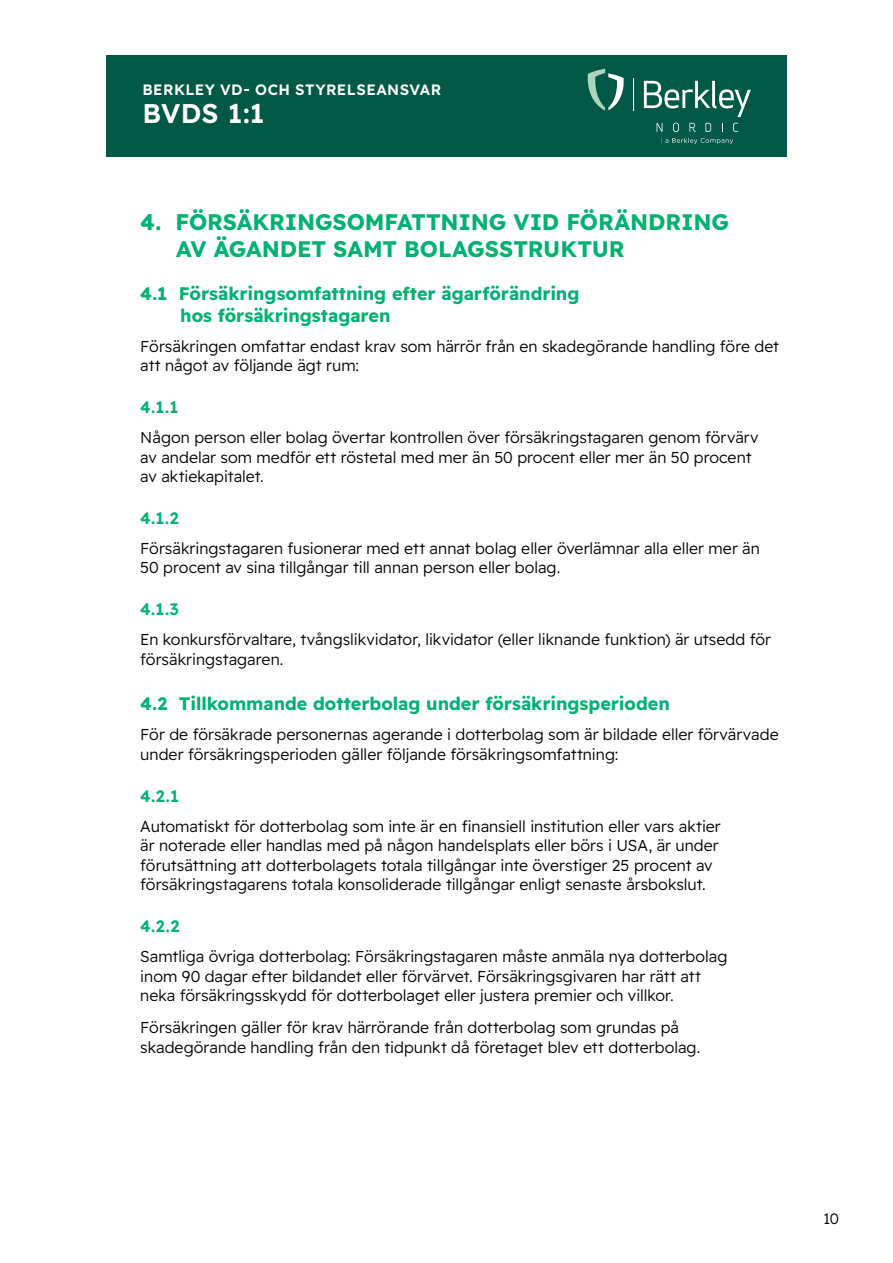
<style>
.page{position:relative;width:893px;height:1263px;background:#fff}
.page>*{position:absolute;margin:0;border:0;box-sizing:border-box;transform-origin:0 0}
.t1{font:27px "Readex Pro";color:#fff}
.t2{font:22.5px/27px "Readex Pro";letter-spacing:-.005em;color:#00b172}
.t3{font:18px/21.6px "Readex Pro";color:#00b172}
.t4{font:16.5px "Readex Pro";color:#00b172}
.t5{font:300 15.75px/19.5px "Readex Pro";letter-spacing:.005em;color:#000}
.t6{font:15px "Readex Pro";letter-spacing:.025em;color:#fff}
.t7{font:300 15px "Readex Pro";color:#000}
</style>
<div class="page">
<div style="left:106px;top:55px;width:681px;height:101px;background:#005846"></div>
<svg style="left:588px;top:69px;width:36px;height:42px"></svg>
<svg style="left:644px;top:81px;width:107px;height:36px"></svg>
<hr style="left:633px;top:78px;width:1px;height:33px;background:#fff">
<svg style="left:657px;top:123px;width:5px;height:9px"></svg>
<svg style="left:673px;top:123px;width:6px;height:9px"></svg>
<svg style="left:689px;top:123px;width:7px;height:9px"></svg>
<svg style="left:705px;top:123px;width:6px;height:9px"></svg>
<svg style="left:733px;top:123px;width:5px;height:9px"></svg>
<svg style="left:665px;top:138px;width:68px;height:6px"></svg>
<p class="t6" style="left:142px;top:81px;width:300px">BERKLEY VD- OCH STYRELSEANSVAR</p>
<h1 class="t1" style="left:142px;top:98px;width:123px">BVDS 1:1</h1>
<h2 class="t2" style="left:176px;top:209px;width:554px;text-indent:-36px">4. FÖRSÄKRINGSOMFATTNING VID FÖRÄNDRING<br>AV ÄGANDET SAMT BOLAGSSTRUKTUR</h2>
<p class="t3" style="left:180px;top:283px;width:401px;text-indent:-40px">4.1 Försäkringsomfattning efter ägarförändring hos försäkringstagaren</p>
<p class="t5" style="left:140px;top:337px;width:640px">Försäkringen omfattar endast krav som härrör från en skadegörande handling före det att något av följande ägt rum:</p>
<p class="t4" style="left:140px;top:398px;width:39px">4.1.1</p>
<p class="t5" style="left:140px;top:428px;width:620px">Någon person eller bolag övertar kontrollen över försäkringstagaren genom förvärv av andelar som medför ett röstetal med mer än 50 procent eller mer än 50 procent av aktiekapitalet.</p>
<p class="t4" style="left:140px;top:508px;width:40px">4.1.2</p>
<p class="t5" style="left:140px;top:539px;width:621px">Försäkringstagaren fusionerar med ett annat bolag eller överlämnar alla eller mer än<br>50 procent av sina tillgångar till annan person eller bolag.</p>
<p class="t4" style="left:140px;top:600px;width:40px">4.1.3</p>
<p class="t5" style="left:140px;top:631px;width:632px">En konkursförvaltare, tvångslikvidator, likvidator (eller liknande funktion) är utsedd för försäkringstagaren.</p>
<p class="t3" style="left:140px;top:693px;width:531px">4.2 Tillkommande dotterbolag under försäkringsperioden</p>
<p class="t5" style="left:140px;top:725px;width:640px">För de försäkrade personernas agerande i dotterbolag som är bildade eller förvärvade under försäkringsperioden gäller följande försäkringsomfattning:</p>
<p class="t4" style="left:140px;top:786px;width:40px">4.2.1</p>
<p class="t5" style="left:140px;top:817px;width:582px">Automatiskt för dotterbolag som inte är en finansiell institution eller vars aktier är noterade eller handlas med på någon handelsplats eller börs i USA, är under förutsättning att dotterbolagets totala tillgångar inte överstiger 25 procent av försäkringstagarens totala konsoliderade tillgångar enligt senaste årsbokslut.</p>
<p class="t4" style="left:140px;top:916px;width:41px">4.2.2</p>
<p class="t5" style="left:140px;top:947px;width:589px">Samtliga övriga dotterbolag: Försäkringstagaren måste anmäla nya dotterbolag inom 90 dagar efter bildandet eller förvärvet. Försäkringsgivaren har rätt att neka försäkringsskydd för dotterbolaget eller justera premier och villkor.</p>
<p class="t5" style="left:140px;top:1018px;width:561px">Försäkringen gäller för krav härrörande från dotterbolag som grundas på skadegörande handling från den tidpunkt då företaget blev ett dotterbolag.</p>
<p class="t7" style="left:823px;top:1207px;width:17px">10</p>
</div>
